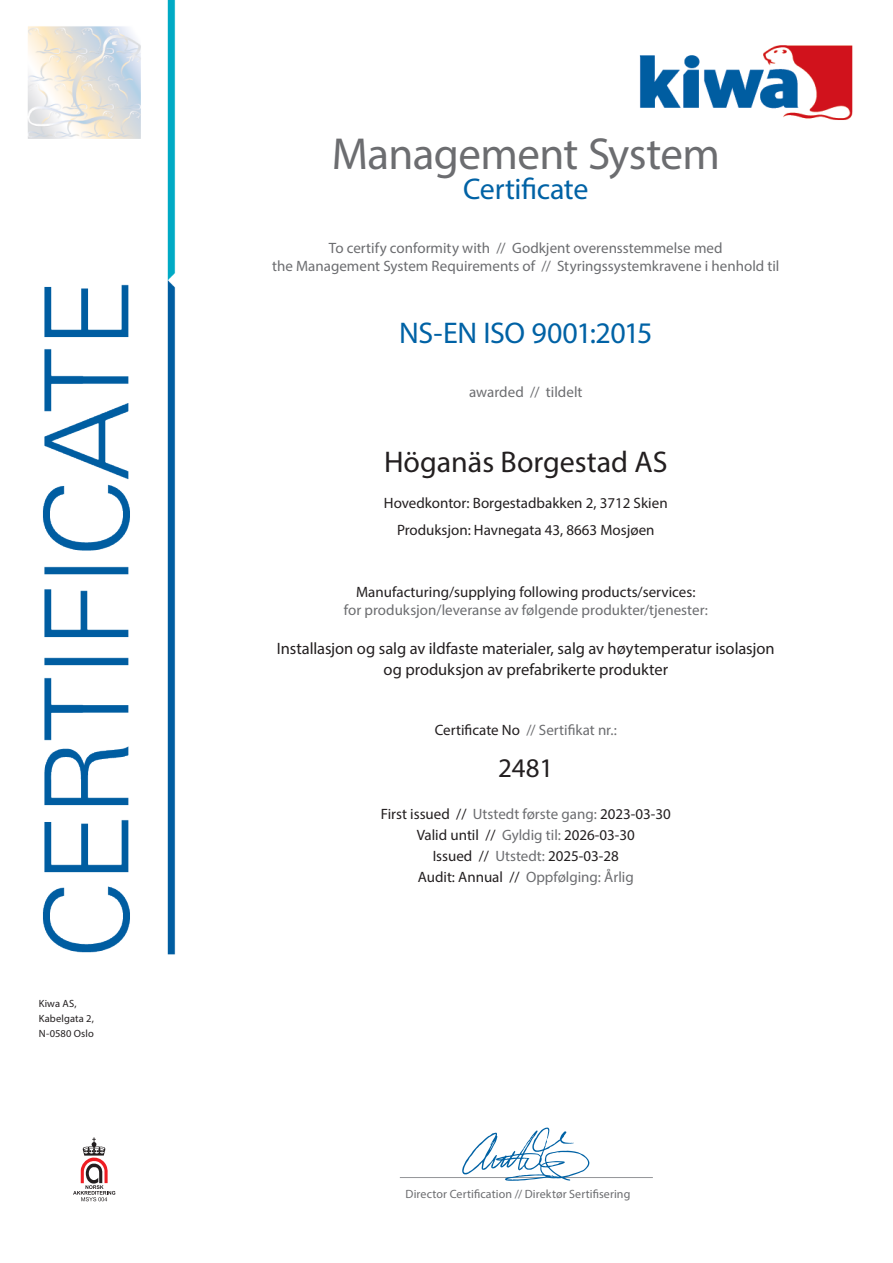
<style>
.page{position:relative;width:893px;height:1263px;background:#fff}
.page>*{position:absolute;margin:0;border:0;box-sizing:border-box;transform-origin:0 0}
.certificate_title{font:45px "Myriad Pro";letter-spacing:-.015em;color:#6c6d70}
.certificate{font:30px "Myriad Pro";letter-spacing:-.015em;color:#0062a5}
.t1{font:30px "Myriad Pro";color:#231f20}
.t2{font:27px "Myriad Pro";color:#231f20}
.t3{font:16.5px "Myriad Pro";letter-spacing:-.005em;color:#231f20}
.explanation_text{font:15px "Myriad Pro";color:#6c6d70}
.t4{font:15px "Myriad Pro";color:#231f20}
.t5{font:12px "Myriad Pro";letter-spacing:.01em;color:#6c6d70}
.t6{font:10.5px/15px "Myriad Pro";letter-spacing:.015em;color:#231f20}
.s1{color:#231f20}
.s2{color:#6c6d70}
</style>
<div class="page">
<img style="left:28px;top:0;width:825px;height:1202px">
<hr style="left:400px;top:1177px;width:253px;height:1px;background:#939598">
<svg style="left:462px;top:1127px;width:127px;height:54px"></svg>
<p class="t6" style="left:39px;top:995px;width:57px">Kiwa AS,<br>Kabelgata 2,<br>N-0580 Oslo</p>
<p class="certificate_title" style="left:332px;top:127px;width:390px">Management System</p>
<p class="certificate" style="left:463px;top:171px;width:127px">Certificate</p>
<p class="explanation_text" style="left:329px;top:239px;width:395px">To certify conformity with // Godkjent overensstemmelse med</p>
<p class="explanation_text" style="left:272px;top:257px;width:509px">the Management System Requirements of // Styringssystemkravene i henhold til</p>
<p class="certificate" style="left:399px;top:315px;width:255px">NS-EN ISO 9001:2015</p>
<p class="explanation_text" style="left:469px;top:383px;width:115px">awarded // tildelt</p>
<p class="t1" style="left:384px;top:444px;width:285px">Höganäs Borgestad AS</p>
<p class="t4" style="left:384px;top:494px;width:285px">Hovedkontor: Borgestadbakken 2, 3712 Skien</p>
<p class="t4" style="left:397px;top:521px;width:259px">Produksjon: Havnegata 43, 8663 Mosjøen</p>
<p class="t4" style="left:356px;top:582px;width:341px">Manufacturing/supplying following products/services:</p>
<p class="explanation_text" style="left:344px;top:600px;width:366px">for produksjon/leveranse av følgende produkter/tjenester:</p>
<p class="t3" style="left:277px;top:638px;width:499px">Installasjon og salg av ildfaste materialer, salg av høytemperatur isolasjon</p>
<p class="t3" style="left:384px;top:659px;width:286px">og produksjon av prefabrikerte produkter</p>
<p class="explanation_text" style="left:435px;top:721px;width:184px"><span class="s1">Certificate No</span> // Sertifikat nr.:</p>
<p class="t2" style="left:498px;top:751px;width:57px">2481</p>
<p class="t4" style="left:381px;top:805px;width:291px">First issued // <span class="s2">Utstedt første gang:</span> 2023-03-30</p>
<p class="t4" style="left:417px;top:826px;width:220px">Valid until // <span class="s2">Gyldig til:</span> 2026-03-30</p>
<p class="t4" style="left:433px;top:847px;width:188px">Issued // <span class="s2">Utstedt:</span> 2025-03-28</p>
<p class="explanation_text" style="left:418px;top:868px;width:218px"><span class="s1">Audit: Annual //</span> Oppfølging: Årlig</p>
<p class="t5" style="left:406px;top:1187px;width:226px">Director Certification // Direktør Sertifisering</p>
</div>
